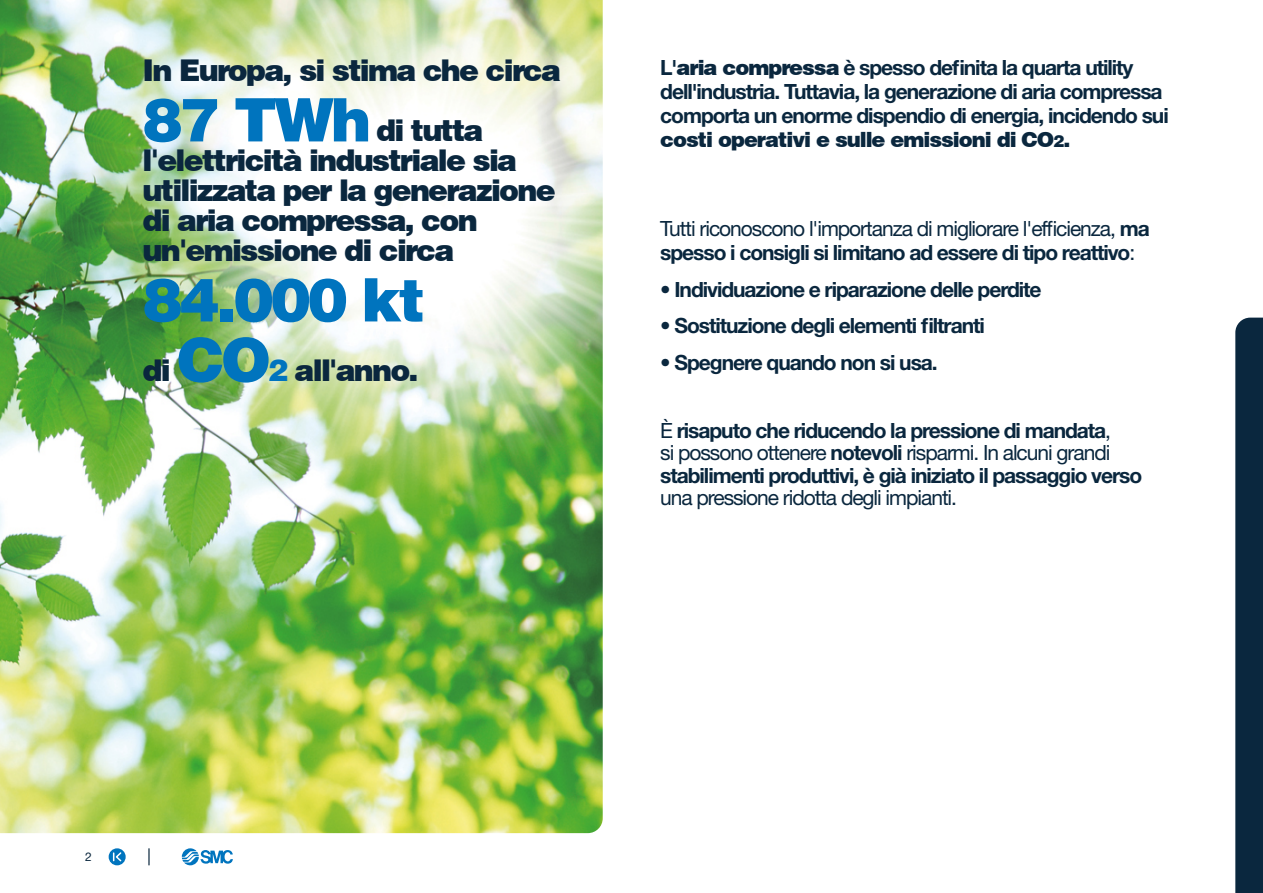
<style>
.page{position:relative;width:1263px;height:893px;background:#fff}
.page>*{position:absolute;margin:0;border:0;box-sizing:border-box;transform-origin:0 0}
.t1{font:900 60px "Helvetica";letter-spacing:-.05em;color:#0074be}
.t2{font:900 30px/30px "Helvetica";letter-spacing:-.06em;color:#0a273e}
.t3{font:700 21px/24px "Helvetica Neue LT Std";letter-spacing:-.05em;color:#0a273e}
.t4{font:21px/24px "Helvetica Neue LT Std";letter-spacing:-.05em;color:#0a273e}
.t5{font:900 21px "Helvetica";letter-spacing:-.05em;color:#0a273e}
.t6{font:12px "Helvetica Neue LT Std";color:#0a273e}
.s1{font-size:60px;color:#0074be}
.s2{color:#0074be}
.s3{font-family:"Helvetica";font-weight:900}
.s4{font-size:16.5px}
.s5{font-weight:700}
.s6{font-weight:400}
</style>
<div class="page">
<img style="left:0;top:0;width:603px;height:833px">
<svg style="left:1235px;top:318px;width:28px;height:575px;background:#173248"></svg>
<svg style="left:182px;top:848px;width:51px;height:17px"></svg>
<svg style="left:148px;top:848px;width:2px;height:17px"></svg>
<div style="left:109px;top:848px;width:17px;height:17px;border:2px solid #0074be;border-radius:50%"></div>
<svg style="left:113px;top:851px;width:10px;height:12px"></svg>
<h2 class="t2" style="left:143px;top:43px;width:420px;line-height:60px">In Europa, si stima che circa<br><span class="s1">87 TWh</span> di tutta</h2>
<h2 class="t2" style="left:143px;top:148px;width:414px">l'elettricità industriale sia utilizzata per la generazione di aria compressa, con un'emissione di circa</h2>
<h1 class="t1" style="left:143px;top:272px;width:284px">84.000 kt</h1>
<h2 class="t2" style="left:143px;top:358px;width:277px">di <span class="s1">CO</span><span class="s2">2</span> all'anno.</h2>
<p class="t3" style="left:660px;top:55px;width:510px">L'<span class="s3">aria compressa</span> è spesso definita la quarta utility dell'industria. Tuttavia, la generazione di aria compressa comporta un enorme dispendio di energia, incidendo sui</p>
<p class="t5" style="left:660px;top:130px;width:412px">costi operativi e sulle emissioni di CO<span class="s4">2</span>.</p>
<p class="t4" style="left:660px;top:216px;width:491px">Tutti riconoscono l'importanza di migliorare l'efficienza, <span class="s5">ma spesso i consigli si limitano ad essere di tipo reattivo</span>:</p>
<p class="t3" style="left:660px;top:277px;width:383px">• Individuazione e riparazione delle perdite</p>
<p class="t3" style="left:660px;top:313px;width:326px">• Sostituzione degli elementi filtranti</p>
<p class="t3" style="left:660px;top:350px;width:279px">• Spegnere quando non si usa.</p>
<p class="t3" style="left:660px;top:419px;width:484px;line-height:22.5px"><span class="s6">È</span> risaputo che riducendo la pressione di mandata<span class="s6">,<br>si possono ottenere</span> notevoli <span class="s6">risparmi. In alcuni grandi </span>stabilimenti produttivi, è già iniziato il passaggio verso</p>
<p class="t4" style="left:660px;top:485px;width:298px">una pressione ridotta degli impianti.</p>
<p class="t6" style="left:85px;top:850px;width:8px">2</p>
</div>
